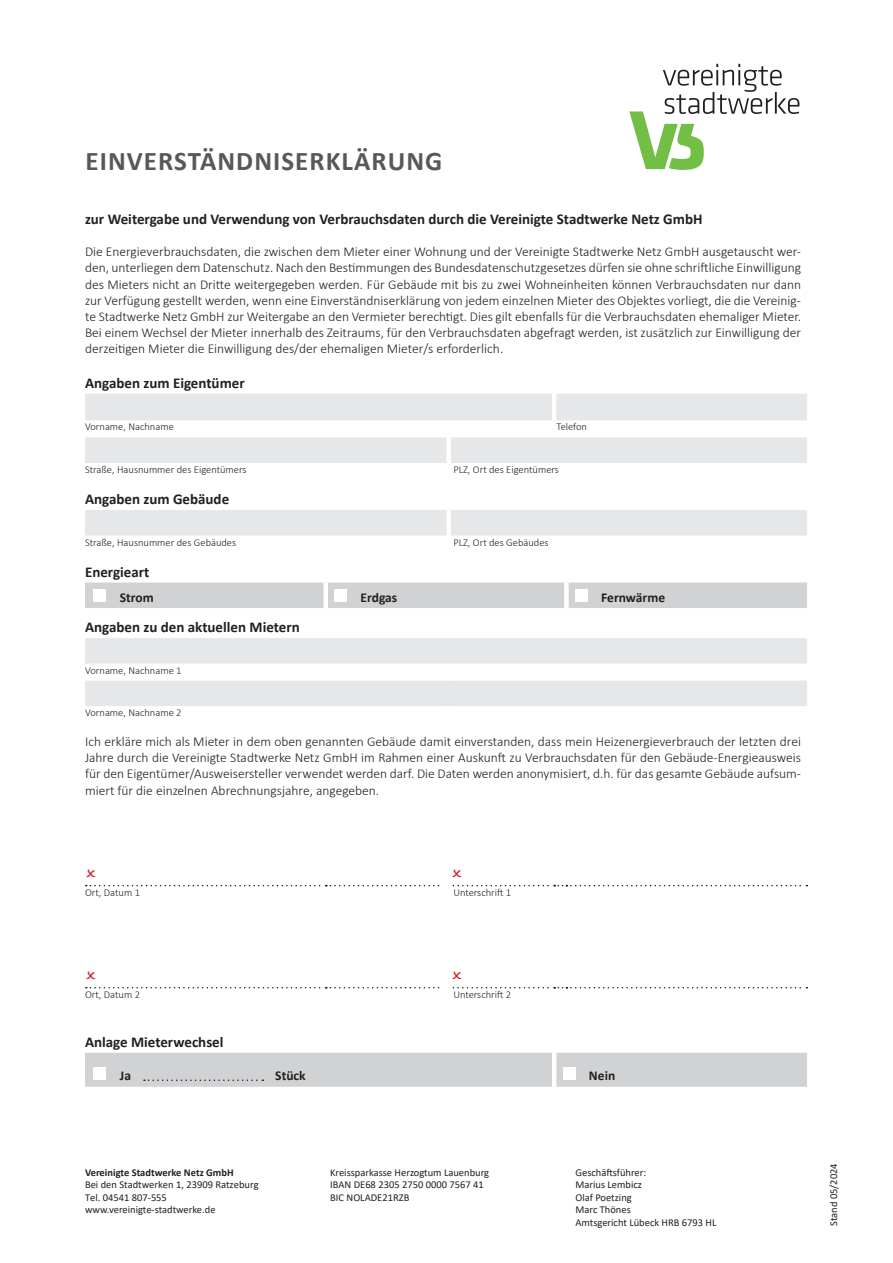
<style>
.page{position:relative;width:893px;height:1263px;background:#fff}
.page>*{position:absolute;margin:0;border:0;box-sizing:border-box;transform-origin:0 0}
.t1{font:700 27px "Calibri";letter-spacing:.04em;color:#57585a}
.t2{font:700 15px "Calibri";color:#231f20}
.t3{font:300 13.5px/16.2px "Calibri";color:#231f20;text-align:justify}
.t4{font:700 13.5px "Calibri";color:#231f20}
.t5{font:10.5px/12.6px "Calibri";color:#231f20}
.t6{font:300 10.5px "Calibri";color:#231f20}
.t7{font:700 10.5px "Calibri";color:#231f20}
</style>
<div class="page">
<svg style="left:629px;top:64px;width:170px;height:106px"></svg>
<svg style="left:85px;top:394px;width:722px;height:69px;fill:#e6e7e9"></svg>
<div style="left:85px;top:510px;width:722px;height:26px;background:#e6e7e9"></div>
<svg style="left:85px;top:582px;width:722px;height:505px"></svg>
<div style="left:446px;top:420px;width:5px;height:17px;background:#fff"></div>
<div style="left:446px;top:663px;width:5px;height:18px;background:#fff"></div>
<hr style="left:552px;top:394px;width:4px;height:26px;background:#fff">
<div style="left:446px;top:437px;width:5px;height:26px;background:#fff"></div>
<div style="left:446px;top:510px;width:5px;height:25px;background:#fff"></div>
<div style="left:446px;top:535px;width:5px;height:17px;background:#fff"></div>
<div style="left:446px;top:706px;width:5px;height:17px;background:#fff"></div>
<svg style="left:86px;top:885px;width:721px;height:1px"></svg>
<svg style="left:86px;top:987px;width:721px;height:1px"></svg>
<hr style="left:552px;top:1053px;width:4px;height:34px;background:#fff">
<div style="left:323px;top:582px;width:5px;height:26px;background:#fff"></div>
<div style="left:564px;top:582px;width:5px;height:26px;background:#fff"></div>
<div style="left:94px;top:589px;width:12px;height:13px;background:#fff"></div>
<div style="left:334px;top:589px;width:13px;height:13px;background:#fff"></div>
<div style="left:575px;top:589px;width:13px;height:13px;background:#fff"></div>
<div style="left:94px;top:1067px;width:12px;height:12px;background:#fff"></div>
<svg style="left:144px;top:1079px;width:119px;height:2px"></svg>
<div style="left:563px;top:1067px;width:12px;height:12px;background:#fff"></div>
<div style="left:442px;top:845px;width:9px;height:168px;background:#fff"></div>
<svg style="left:86px;top:868px;width:9px;height:9px"></svg>
<svg style="left:452px;top:868px;width:9px;height:9px"></svg>
<svg style="left:86px;top:970px;width:9px;height:9px"></svg>
<svg style="left:452px;top:970px;width:9px;height:9px"></svg>
<p class="t1" style="left:86px;top:142px;width:358px">EINVERSTÄNDNISERKLÄRUNG</p>
<p class="t2" style="left:85px;top:208px;width:619px">zur Weitergabe und Verwendung von Verbrauchsdaten durch die Vereinigte Stadtwerke Netz GmbH</p>
<p class="t3" style="left:85px;top:244px;width:718px">Die Energieverbrauchsdaten, die zwischen dem Mieter einer Wohnung und der Vereinigte Stadtwerke Netz GmbH ausgetauscht wer&shy;den, unterliegen dem Datenschutz. Nach den Bestimmungen des Bundesdatenschutzgesetzes dürfen sie ohne schriftliche Einwilligung des Mieters nicht an Dritte weitergegeben werden. Für Gebäude mit bis zu zwei Wohneinheiten können Verbrauchsdaten nur dann zur Verfügung gestellt werden, wenn eine Einverständniserklärung von jedem einzelnen Mieter des Objektes vorliegt, die die Vereinig&shy;te Stadtwerke Netz GmbH zur Weitergabe an den Vermieter berechtigt. Dies gilt ebenfalls für die Verbrauchsdaten ehemaliger Mieter.<br>Bei einem Wechsel der Mieter innerhalb des Zeitraums, für den Verbrauchsdaten abgefragt werden, ist zusätzlich zur Einwilligung der derzeitigen Mieter die Einwilligung des/der ehemaligen Mieter/s erforderlich.</p>
<p class="t2" style="left:85px;top:372px;width:161px">Angaben zum Eigentümer</p>
<p class="t6" style="left:85px;top:420px;width:90px">Vorname, Nachname</p>
<p class="t6" style="left:556px;top:420px;width:32px">Telefon</p>
<p class="t6" style="left:85px;top:463px;width:163px">Straße, Hausnummer des Eigentümers</p>
<p class="t6" style="left:453px;top:463px;width:107px">PLZ, Ort des Eigentümers</p>
<p class="t2" style="left:85px;top:488px;width:146px">Angaben zum Gebäude</p>
<p class="t6" style="left:85px;top:535px;width:153px">Straße, Hausnummer des Gebäudes</p>
<p class="t6" style="left:453px;top:535px;width:97px">PLZ, Ort des Gebäudes</p>
<p class="t2" style="left:85px;top:561px;width:66px">Energieart</p>
<p class="t4" style="left:120px;top:588px;width:35px">Strom</p>
<p class="t4" style="left:361px;top:588px;width:38px">Erdgas</p>
<p class="t4" style="left:601px;top:588px;width:65px">Fernwärme</p>
<p class="t2" style="left:85px;top:616px;width:216px">Angaben zu den aktuellen Mietern</p>
<p class="t6" style="left:85px;top:664px;width:98px">Vorname, Nachname 1</p>
<p class="t6" style="left:85px;top:706px;width:98px">Vorname, Nachname 2</p>
<p class="t3" style="left:85px;top:733px;width:717px">Ich erkläre mich als Mieter in dem oben genannten Gebäude damit einverstanden, dass mein Heizenergieverbrauch der letzten drei Jahre durch die Vereinigte Stadtwerke Netz GmbH im Rahmen einer Auskunft zu Verbrauchsdaten für den Gebäude-Energieausweis für den Eigentümer/Ausweisersteller verwendet werden darf. Die Daten werden anonymisiert, d.h. für das gesamte Gebäude aufsum&shy;miert für die einzelnen Abrechnungsjahre, angegeben.</p>
<p class="t6" style="left:85px;top:886px;width:57px">Ort, Datum 1</p>
<p class="t6" style="left:453px;top:886px;width:59px">Unterschrift 1</p>
<p class="t6" style="left:85px;top:988px;width:57px">Ort, Datum 2</p>
<p class="t6" style="left:453px;top:988px;width:59px">Unterschrift 2</p>
<p class="t2" style="left:85px;top:1031px;width:140px">Anlage Mieterwechsel</p>
<p class="t4" style="left:120px;top:1065px;width:13px">Ja</p>
<p class="t4" style="left:275px;top:1065px;width:32px">Stück</p>
<p class="t4" style="left:589px;top:1065px;width:28px">Nein</p>
<p class="t7" style="left:85px;top:1165px;width:150px">Vereinigte Stadtwerke Netz GmbH</p>
<p class="t5" style="left:85px;top:1178px;width:175px">Bei den Stadtwerken 1, 23909 Ratzeburg<br>Tel. 04541 807-555 www.vereinigte-stadtwerke.de</p>
<p class="t5" style="left:330px;top:1165px;width:160px">Kreissparkasse Herzogtum Lauenburg<br>IBAN DE68 2305 2750 0000 7567 41<br>BIC NOLADE21RZB</p>
<p class="t5" style="left:575px;top:1165px;width:143px">Geschäftsführer:<br>Marius Lembicz<br>Olaf Poetzing<br>Marc Thönes<br>Amtsgericht Lübeck HRB 6793 HL</p>
<p class="t5" style="left:827px;top:1226px;width:64px;rotate:-90deg">Stand 05/2024</p>
</div>
